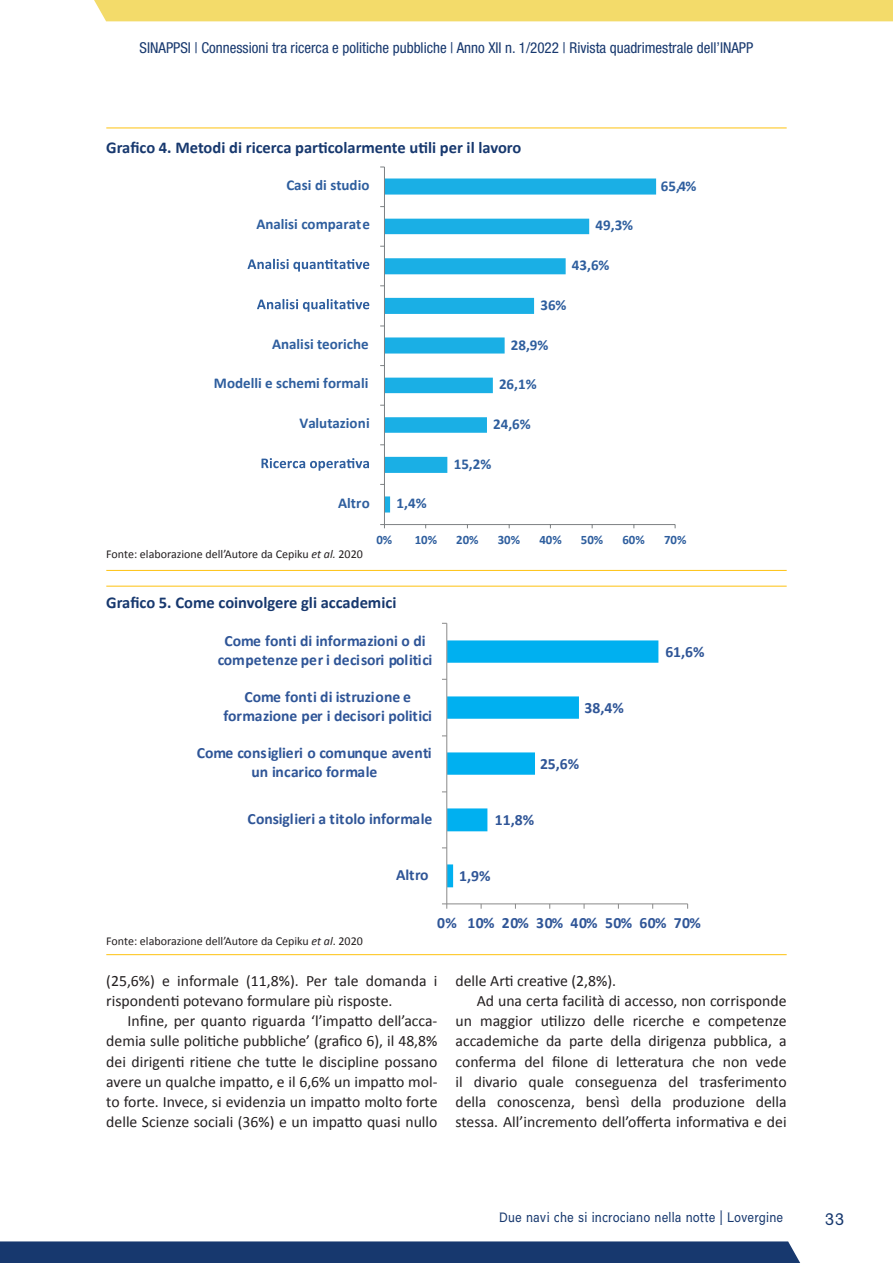
<style>
.page{position:relative;width:893px;height:1263px;background:#fff}
.page>*{position:absolute;margin:0;border:0;box-sizing:border-box;transform-origin:0 0}
.t1{font:700 16.5px "Calibri";color:#17386e}
.t2{font:16.5px "Inapp";color:#17386e}
.t3{font:15.75px/20.2px "Calibri";color:#231f20}
.t4{font:700 15.6px/19.2px "Calibri";color:#2f5597;text-align:center}
.t5{font:700 15.6px "Calibri";letter-spacing:.03em;color:#2f5597}
.t6{font:700 15px "Calibri";color:#2e5e9e}
.t7{font:condensed 15px "Helvetica Neue LT Std";color:#17386e}
.t8{font:13.5px "Inapp";letter-spacing:.01em;color:#17386e;scale:.9 1}
.t9{font:700 12.9px "Calibri";color:#2e5e9e}
.t10{font:12px "Calibri";color:#231f20}
.s1{font-style:italic}
</style>
<div class="page">
<div style="left:0;top:1241px;width:801px;height:22px;background:#17386e"></div>
<div style="left:94px;top:0;width:799px;height:21px;background:#f3db6a"></div>
<hr style="left:106px;top:586px;width:681px;height:1px;background:#fec210">
<hr style="left:106px;top:954px;width:681px;height:1px;background:#fec210">
<svg style="left:447px;top:640px;width:211px;height:247px"></svg>
<hr style="left:447px;top:903px;width:241px;height:1px;background:#898989">
<hr style="left:446px;top:623px;width:1px;height:281px;background:#898989">
<svg style="left:442px;top:903px;width:5px;height:6px"></svg>
<hr style="left:106px;top:128px;width:681px;height:1px;background:#fec210">
<hr style="left:106px;top:570px;width:681px;height:1px;background:#fec210">
<svg style="left:385px;top:178px;width:271px;height:334px"></svg>
<hr style="left:384px;top:524px;width:291px;height:1px;background:#7d8183">
<hr style="left:384px;top:167px;width:1px;height:357px;background:#7d8183">
<svg style="left:262px;top:458px;width:107px;height:13px"></svg>
<svg style="left:257px;top:299px;width:112px;height:13px"></svg>
<svg style="left:248px;top:259px;width:121px;height:13px"></svg>
<p class="t7" style="left:140px;top:39px;width:615px">SINAPPSI | Connessioni tra ricerca e politiche pubbliche | Anno XII n. 1/2022 | Rivista quadrimestrale dell’INAPP</p>
<p class="t1" style="left:106px;top:135px;width:417px">Grafico 4. Metodi di ricerca particolarmente utili per il lavoro</p>
<p class="t6" style="left:286px;top:174px;width:85px">Casi di studio</p>
<p class="t6" style="left:256px;top:214px;width:115px">Analisi comparate</p>
<p class="t6" style="left:596px;top:215px;width:39px">49,3%</p>
<p class="t6" style="left:572px;top:254px;width:39px">43,6%</p>
<p class="t6" style="left:540px;top:294px;width:28px">36%</p>
<p class="t6" style="left:272px;top:333px;width:98px">Analisi teoriche</p>
<p class="t6" style="left:511px;top:334px;width:39px">28,9%</p>
<p class="t6" style="left:214px;top:373px;width:156px">Modelli e schemi formali</p>
<p class="t6" style="left:499px;top:374px;width:39px">26,1%</p>
<p class="t6" style="left:300px;top:412px;width:72px">Valutazioni</p>
<p class="t6" style="left:493px;top:413px;width:39px">24,6%</p>
<p class="t6" style="left:454px;top:453px;width:39px">15,2%</p>
<p class="t6" style="left:338px;top:492px;width:33px">Altro</p>
<p class="t6" style="left:397px;top:493px;width:32px">1,4%</p>
<p class="t6" style="left:661px;top:175px;width:37px">65,4%</p>
<p class="t10" style="left:106px;top:547px;width:258px">Fonte: elaborazione dell’Autore da Cepiku <span class="s1">et al.</span> 2020</p>
<p class="t9" style="left:376px;top:531px;width:17px">0%</p>
<p class="t9" style="left:415px;top:531px;width:24px">10%</p>
<p class="t9" style="left:456px;top:531px;width:24px">20%</p>
<p class="t9" style="left:498px;top:531px;width:24px">30%</p>
<p class="t9" style="left:539px;top:531px;width:24px">40%</p>
<p class="t9" style="left:581px;top:531px;width:24px">50%</p>
<p class="t9" style="left:622px;top:531px;width:24px">60%</p>
<p class="t9" style="left:664px;top:531px;width:24px">70%</p>
<p class="t1" style="left:106px;top:591px;width:292px">Grafico 5. Come coinvolgere gli accademici</p>
<p class="t4" style="left:218px;top:631px;width:216px">Come fonti di informazioni o di competenze per i decisori politici</p>
<p class="t4" style="left:223px;top:687px;width:210px">Come fonti di istruzione e formazione per i decisori politici</p>
<p class="t4" style="left:197px;top:743px;width:237px">Come consiglieri o comunque aventi un incarico formale</p>
<p class="t4" style="left:248px;top:808px;width:186px">Consiglieri a titolo informale</p>
<p class="t4" style="left:396px;top:865px;width:34px">Altro</p>
<p class="t4" style="left:585px;top:698px;width:41px">38,4%</p>
<p class="t4" style="left:540px;top:754px;width:41px">25,6%</p>
<p class="t4" style="left:495px;top:810px;width:41px">11,8%</p>
<p class="t4" style="left:459px;top:866px;width:33px">1,9%</p>
<p class="t4" style="left:665px;top:642px;width:41px">61,6%</p>
<p class="t10" style="left:106px;top:933px;width:258px">Fonte: elaborazione dell’Autore da Cepiku <span class="s1">et al</span>. 2020</p>
<p class="t5" style="left:437px;top:912px;width:265px">0% 10% 20% 30% 40% 50% 60% 70%</p>
<p class="t3" style="left:106px;top:969px;width:333px">(25,6%) e informale (11,8%). Per tale domanda i rispondenti potevano formulare più risposte.</p>
<p class="t3" style="left:106px;top:1010px;width:333px;text-align:justify;text-indent:21px">Infine, per quanto riguarda ‘l’impatto dell’acca&shy;demia sulle politiche pubbliche’ (grafico 6), il 48,8% dei dirigenti ritiene che tutte le discipline possano avere un qualche impatto, e il 6,6% un impatto mol&shy;to forte. Invece, si evidenzia un impatto molto forte delle Scienze sociali (36%) e un impatto quasi nullo</p>
<p class="t3" style="left:455px;top:969px;width:162px">delle Arti creative (2,8%).</p>
<p class="t3" style="left:477px;top:990px;width:311px">Ad una certa facilità di accesso, non corrisponde</p>
<p class="t3" style="left:455px;top:1010px;width:333px">un maggior utilizzo delle ricerche e competenze</p>
<p class="t3" style="left:455px;top:1030px;width:333px">accademiche da parte della dirigenza pubblica, a</p>
<p class="t3" style="left:455px;top:1050px;width:333px">conferma del filone di letteratura che non vede</p>
<p class="t3" style="left:455px;top:1071px;width:333px">il divario quale conseguenza del trasferimento</p>
<p class="t3" style="left:455px;top:1091px;width:333px">della conoscenza, bensì della produzione della</p>
<p class="t3" style="left:455px;top:1111px;width:333px">stessa. All’incremento dell’offerta informativa e dei</p>
<p class="t8" style="left:499px;top:1210px;width:317px">Due navi che si incrociano nella notte | Lovergine</p>
<p class="t2" style="left:825px;top:1210px;width:21px">33</p>
</div>
